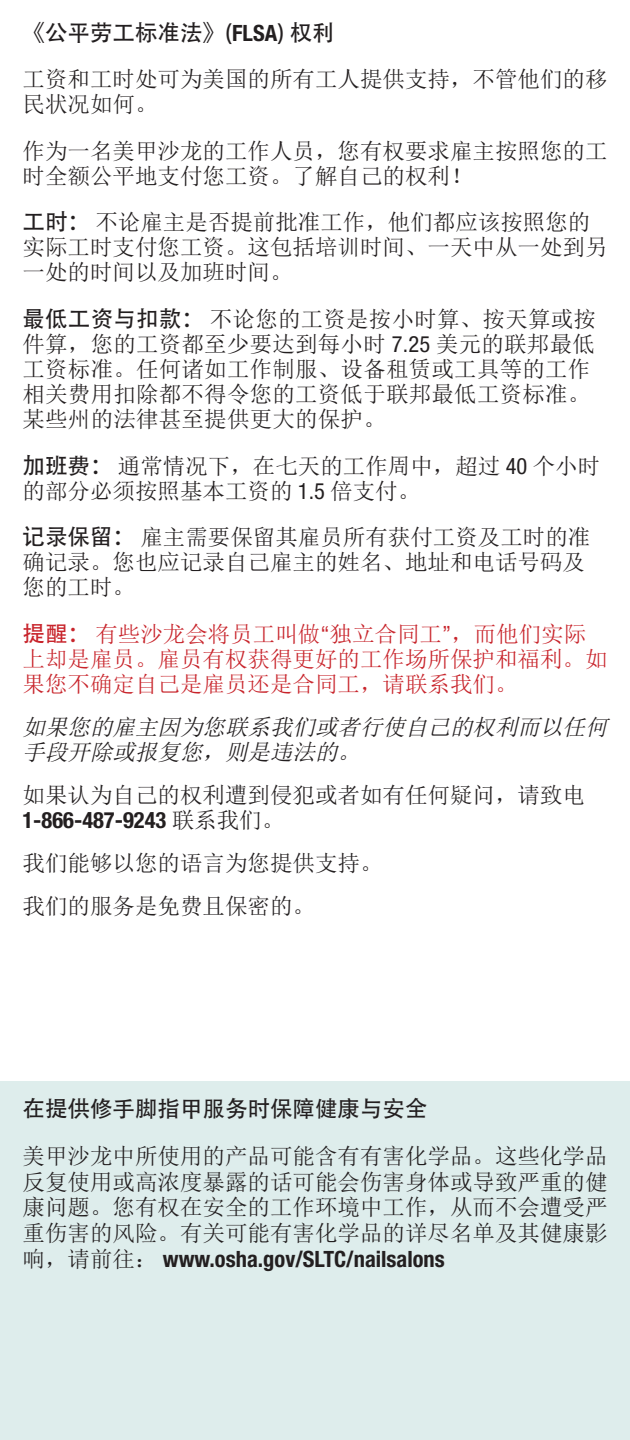
<style>
.page{position:relative;width:630px;height:1440px;background:#fff}
.page>*{position:absolute;margin:0;border:0;box-sizing:border-box;transform-origin:0 0}
.Paragraph_Style_1{font:22.5px/25px "Sim Sun";color:#231f20}
.Paragraph_Style_1-2{font:22.5px/25px "Sim Sun";color:#c8242b}
.Paragraph_Style_1-3{font:italic 22.5px/25px "Sim Sun";color:#231f20}
.Paragraph_Style_1-4{font:22.5px "Adobe Heiti Std";color:#231f20}
.s1{font-family:"Helvetica Neue LT Std";font-weight:700;font-stretch:condensed}
.s2{font-family:"Adobe Heiti Std"}
.s3{font-family:"Helvetica Neue LT Std";font-stretch:condensed}
</style>
<div class="page">
<div style="left:0;top:1082px;width:630px;height:358px;background:#deedec"></div>
<p class="Paragraph_Style_1-4" style="left:22px;top:19px;width:314px">《公平劳工标准法》(<span class="s1">FLSA</span>) 权利</p>
<p class="Paragraph_Style_1" style="left:22px;top:67px;width:586px">工资和工时处可为美国的所有工人提供支持，不管他们的移民状况如何。</p>
<p class="Paragraph_Style_1" style="left:22px;top:138px;width:586px">作为一名美甲沙龙的工作人员，您有权要求雇主按照您的工时全额公平地支付您工资。了解自己的权利！</p>
<p class="Paragraph_Style_1" style="left:22px;top:210px;width:586px"><span class="s2">工时：</span>不论雇主是否提前批准工作，他们都应该按照您的实际工时支付您工资。这包括培训时间、一天中从一处到另一处的时间以及加班时间。</p>
<p class="Paragraph_Style_1" style="left:22px;top:306px;width:575px"><span class="s2">最低工资与扣款：</span>不论您的工资是按小时算、按天算或按件算，您的工资都至少要达到每小时 <span class="s3">7.25</span> 美元的联邦最低工资标准。任何诸如工作制服、设备租赁或工具等的工作相关费用扣除都不得令您的工资低于联邦最低工资标准。某些州的法律甚至提供更大的保护。</p>
<p class="Paragraph_Style_1" style="left:22px;top:453px;width:579px"><span class="s2">加班费：</span>通常情况下，在七天的工作周中，超过 <span class="s3">40</span> 个小时的部分必须按照基本工资的 <span class="s3">1.5</span> 倍支付。</p>
<p class="Paragraph_Style_1" style="left:22px;top:525px;width:569px"><span class="s2">记录保留：</span>雇主需要保留其雇员所有获付工资及工时的准确记录。您也应记录自己雇主的姓名、地址和电话号码及您的工时。</p>
<p class="Paragraph_Style_1-2" style="left:22px;top:621px;width:586px"><span class="s2">提醒：</span>有些沙龙会将员工叫做<span class="s3">“</span>独立合同工<span class="s3">”</span>，而他们实际上却是雇员。雇员有权获得更好的工作场所保护和福利。如果您不确定自己是雇员还是合同工，请联系我们。</p>
<p class="Paragraph_Style_1-3" style="left:22px;top:714px;width:592px">如果您的雇主因为您联系我们或者行使自己的权利而以任何手段开除或报复您，则是违法的。</p>
<p class="Paragraph_Style_1" style="left:22px;top:782px;width:564px">如果认为自己的权利遭到侵犯或者如有任何疑问，请致电<br><span class="s1">1-866-487-9243</span> 联系我们。</p>
<p class="Paragraph_Style_1" style="left:22px;top:850px;width:361px">我们能够以您的语言为您提供支持。</p>
<p class="Paragraph_Style_1" style="left:22px;top:893px;width:294px">我们的服务是免费且保密的。</p>
<p class="Paragraph_Style_1-4" style="left:22px;top:1095px;width:406px">在提供修手脚指甲服务时保障健康与安全</p>
<p class="Paragraph_Style_1" style="left:22px;top:1143px;width:586px;text-align:justify">美甲沙龙中所使用的产品可能含有有害化学品。这些化学品反复使用或高浓度暴露的话可能会伤害身体或导致严重的健康问题。您有权在安全的工作环境中工作，从而不会遭受严重伤害的风险。有关可能有害化学品的详尽名单及其健康影响，请前往： <span class="s1">www.osha.gov/SLTC/nailsalons</span></p>
</div>
